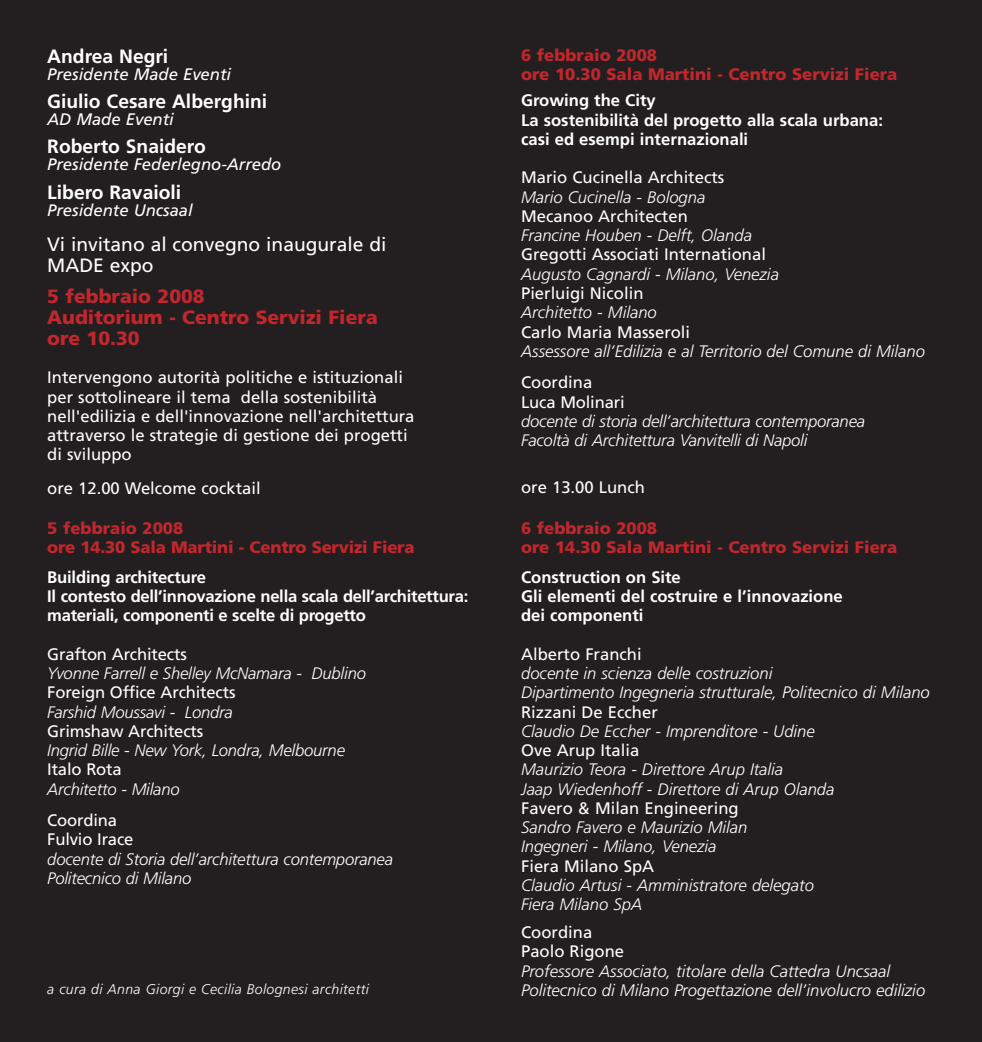
<style>
.page{position:relative;width:982px;height:1042px;background:#fff}
.page>*{position:absolute;margin:0;border:0;box-sizing:border-box;transform-origin:0 0}
.t1{font:700 19.25px "Frutiger";color:#fff}
.t2{font:900 19.25px/21px "Frutiger";color:#c1272d}
.t3{font:19.25px/21px "Frutiger";color:#fff}
.t4{font:italic 300 16.62px/19.2px "Frutiger";color:#fff}
.t5{font:16.62px/19.2px "Frutiger";color:#fff}
.t6{font:700 16.62px/19.2px "Frutiger";color:#fff}
.t7{font:900 16.62px/19.2px "Frutiger";color:#c1272d}
.t8{font:italic 16.62px "Frutiger";color:#fff}
.t9{font:italic 300 14px "Frutiger";letter-spacing:.03em;color:#fff}
</style>
<div class="page">
<div style="left:0;top:0;width:982px;height:1041px;background:#231f20"></div>
<p class="t1" style="left:47px;top:48px;width:123px">Andrea Negri</p>
<p class="t8" style="left:47px;top:68px;width:185px">Presidente Made Eventi</p>
<p class="t1" style="left:47px;top:93px;width:221px">Giulio Cesare Alberghini</p>
<p class="t8" style="left:47px;top:113px;width:128px">AD Made Eventi</p>
<p class="t1" style="left:47px;top:138px;width:160px">Roberto Snaidero</p>
<p class="t8" style="left:47px;top:158px;width:236px">Presidente Federlegno-Arredo</p>
<p class="t1" style="left:47px;top:184px;width:135px">Libero Ravaioli</p>
<p class="t8" style="left:47px;top:204px;width:147px">Presidente Uncsaal</p>
<p class="t3" style="left:47px;top:235px;width:341px">Vi invitano al convegno inaugurale di<br>MADE expo</p>
<p class="t2" style="left:47px;top:287px;width:332px">5 febbraio 2008<br>Auditorium - Centro Servizi Fiera ore 10.30</p>
<p class="t5" style="left:47px;top:369px;width:369px">Intervengono autorità politiche e istituzionali per sottolineare il tema della sostenibilità nell'edilizia e dell'innovazione nell'architettura attraverso le strategie di gestione dei progetti di sviluppo</p>
<p class="t5" style="left:47px;top:479px;width:215px">ore 12.00 Welcome cocktail</p>
<p class="t7" style="left:47px;top:519px;width:369px">5 febbraio 2008<br>ore 14.30 Sala Martini - Centro Servizi Fiera</p>
<p class="t6" style="left:47px;top:568px;width:422px">Building architecture<br>Il contesto dell’innovazione nella scala dell’architettura: materiali, componenti e scelte di progetto</p>
<p class="t5" style="left:47px;top:645px;width:141px">Grafton Architects</p>
<p class="t4" style="left:47px;top:664px;width:320px">Yvonne Farrell e Shelley McNamara - Dublino</p>
<p class="t5" style="left:47px;top:684px;width:190px">Foreign Office Architects</p>
<p class="t4" style="left:47px;top:703px;width:187px">Farshid Moussavi - Londra</p>
<p class="t5" style="left:47px;top:722px;width:157px">Grimshaw Architects</p>
<p class="t4" style="left:47px;top:741px;width:299px">Ingrid Bille - New York, Londra, Melbourne</p>
<p class="t5" style="left:47px;top:761px;width:76px">Italo Rota</p>
<p class="t4" style="left:47px;top:780px;width:134px">Architetto - Milano</p>
<p class="t5" style="left:47px;top:811px;width:88px">Coordina<br>Fulvio Irace</p>
<p class="t4" style="left:47px;top:850px;width:347px">docente di Storia dell’architettura contemporanea<br>Politecnico di Milano</p>
<p class="t9" style="left:47px;top:983px;width:323px">a cura di Anna Giorgi e Cecilia Bolognesi architetti</p>
<p class="t7" style="left:521px;top:47px;width:378px">6 febbraio 2008<br>ore 10.30 Sala Martini - Centro Servizi Fiera</p>
<p class="t6" style="left:521px;top:92px;width:363px">Growing the City<br>La sostenibilità del progetto alla scala urbana: casi ed esempi internazionali</p>
<p class="t5" style="left:521px;top:169px;width:205px">Mario Cucinella Architects</p>
<p class="t4" style="left:521px;top:188px;width:186px">Mario Cucinella - Bologna</p>
<p class="t5" style="left:521px;top:208px;width:168px">Mecanoo Architecten</p>
<p class="t4" style="left:521px;top:227px;width:232px">Francine Houben - Delft, Olanda</p>
<p class="t5" style="left:521px;top:246px;width:246px">Gregotti Associati International</p>
<p class="t4" style="left:521px;top:265px;width:259px">Augusto Cagnardi - Milano, Venezia</p>
<p class="t5" style="left:521px;top:285px;width:124px">Pierluigi Nicolin</p>
<p class="t4" style="left:521px;top:304px;width:137px">Architetto - Milano</p>
<p class="t5" style="left:521px;top:323px;width:171px">Carlo Maria Masseroli</p>
<p class="t4" style="left:521px;top:342px;width:405px">Assessore all’Edilizia e al Territorio del Comune di Milano</p>
<p class="t5" style="left:521px;top:374px;width:105px">Coordina<br>Luca Molinari</p>
<p class="t4" style="left:521px;top:412px;width:345px">docente di storia dell’architettura contemporanea<br>Facoltà di Architettura Vanvitelli di Napoli</p>
<p class="t5" style="left:521px;top:479px;width:125px">ore 13.00 Lunch</p>
<p class="t7" style="left:521px;top:519px;width:378px">6 febbraio 2008<br>ore 14.30 Sala Martini - Centro Servizi Fiera</p>
<p class="t6" style="left:521px;top:568px;width:323px">Construction on Site<br>Gli elementi del costruire e l’innovazione dei componenti</p>
<p class="t5" style="left:521px;top:645px;width:122px">Alberto Franchi</p>
<p class="t4" style="left:521px;top:664px;width:410px">docente in scienza delle costruzioni<br>Dipartimento Ingegneria strutturale, Politecnico di Milano</p>
<p class="t5" style="left:521px;top:703px;width:138px">Rizzani De Eccher</p>
<p class="t4" style="left:521px;top:722px;width:295px">Claudio De Eccher - Imprenditore - Udine</p>
<p class="t5" style="left:521px;top:741px;width:120px">Ove Arup Italia</p>
<p class="t4" style="left:521px;top:761px;width:315px">Maurizio Teora - Direttore Arup Italia<br>Jaap Wiedenhoff - Direttore di Arup Olanda</p>
<p class="t5" style="left:521px;top:799px;width:219px">Favero &amp; Milan Engineering</p>
<p class="t4" style="left:521px;top:818px;width:228px">Sandro Favero e Maurizio Milan<br>Ingegneri - Milano, Venezia</p>
<p class="t5" style="left:521px;top:857px;width:135px">Fiera Milano SpA</p>
<p class="t4" style="left:521px;top:876px;width:294px">Claudio Artusi - Amministratore delegato<br>Fiera Milano SpA</p>
<p class="t5" style="left:521px;top:923px;width:104px">Coordina<br>Paolo Rigone</p>
<p class="t4" style="left:521px;top:962px;width:406px">Professore Associato, titolare della Cattedra Uncsaal<br>Politecnico di Milano Progettazione dell’involucro edilizio</p>
</div>
